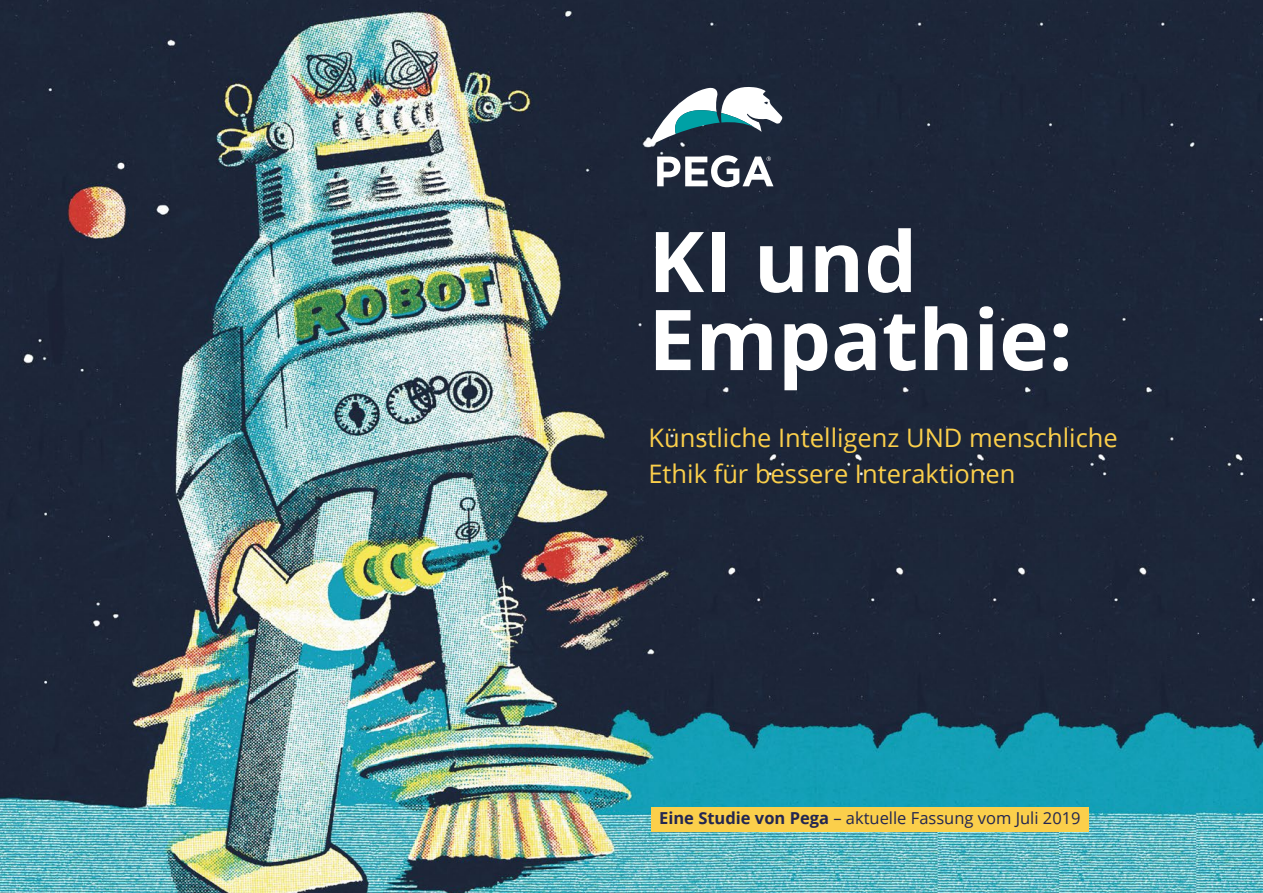
<style>
.page{position:relative;width:1263px;height:893px;background:#fff}
.page>*{position:absolute;margin:0;border:0;box-sizing:border-box;transform-origin:0 0}
.t1{font:700 84px/78px "Open Sans";color:#fff}
.t2{font:25.5px/36px "Open Sans";color:#fbcf4b}
.t3{font:16.5px "Open Sans";color:#232651}
.s1{font-weight:700}
</style>
<div class="page">
<img style="left:0;top:0;width:1263px;height:893px">
<div style="left:651px;top:807px;width:438px;height:25px;background:#fbcf4b"></div>
<svg style="left:648px;top:83px;width:135px;height:64px"></svg>
<svg style="left:657px;top:155px;width:116px;height:32px"></svg>
<h1 class="t1" style="left:648px;top:220px;width:426px">KI und<br>Empathie:</h1>
<p class="t2" style="left:648px;top:419px;width:471px">Künstliche Intelligenz UND menschliche<br>Ethik für bessere Interaktionen</p>
<p class="t3" style="left:659px;top:807px;width:423px"><span class="s1">Eine Studie von Pega</span> – aktuelle Fassung vom Juli 2019</p>
</div>
